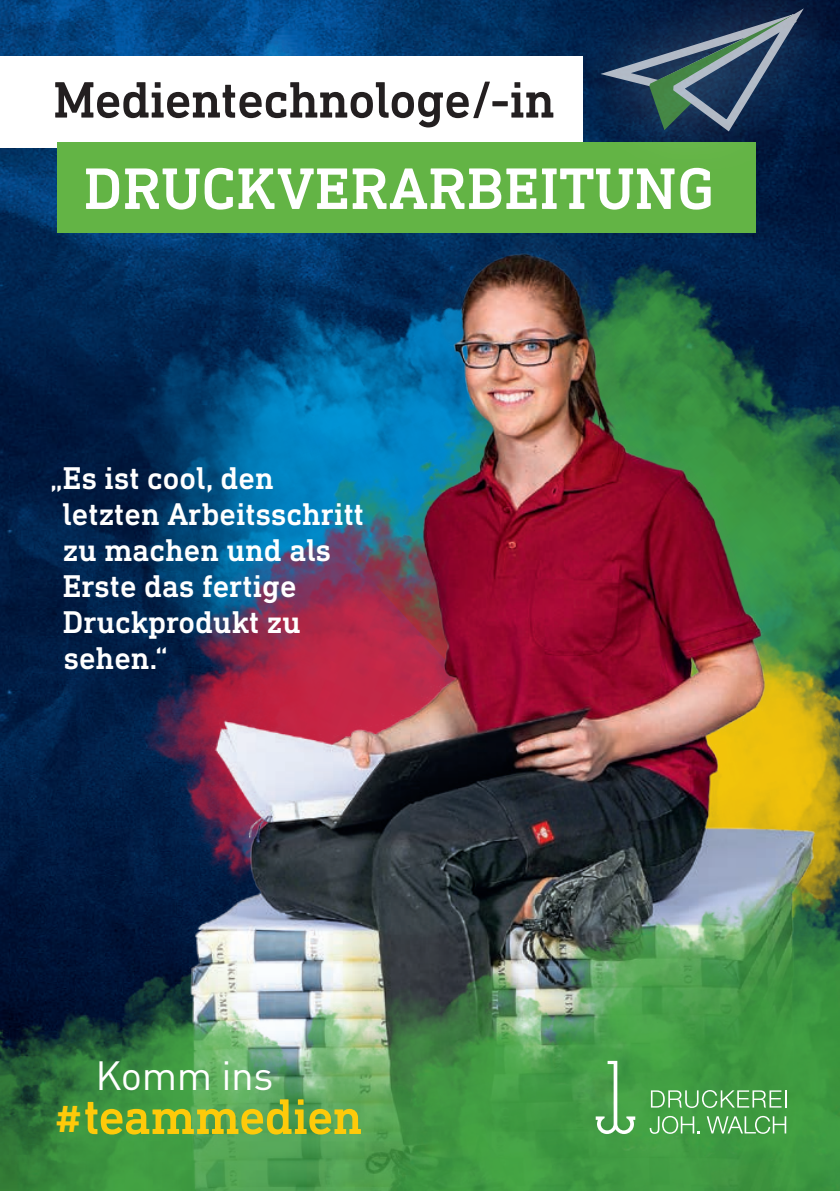
<style>
.page{position:relative;width:840px;height:1191px;background:#fff}
.page>*{position:absolute;margin:0;border:0;box-sizing:border-box;transform-origin:0 0}
.t1{font:500 59.6px "DIN Next Slab Pro";letter-spacing:.01em;color:#fff}
.t2{font:500 52px "DIN Next Slab Pro";letter-spacing:-.01em;color:#231f20}
.t3{font:500 50.8px "DIN Next Slab Pro";letter-spacing:-.015em;color:#feca0a}
.t4{font:40.2px "DINOT";letter-spacing:-.01em;color:#fff}
.t5{font:500 32px/36px "DIN Next Slab Pro";color:#fff}
.s1{font-family:"Daxline Pro";font-weight:800;font-size:36px}
</style>
<div class="page">
<img style="left:0;top:0;width:550px;height:56px">
<img style="left:0;top:148px;width:143px;height:782px">
<img style="left:754px;top:188px;width:85px;height:338px">
<img style="left:67px;top:408px;width:76px;height:522px">
<div style="left:57px;top:142px;width:697px;height:90px;background:#63b445"></div>
<div style="left:550px;top:0;width:289px;height:188px;background:#fff;opacity:.45"></div>
<svg style="left:605px;top:0;width:234px;height:137px;background:#243d59"></svg>
<img style="left:818px;top:526px;width:21px;height:325px">
<img style="left:143px;top:216px;width:675px;height:714px">
<img style="left:0;top:930px;width:343px;height:261px">
<img style="left:343px;top:889px;width:171px;height:302px">
<img style="left:514px;top:851px;width:325px;height:340px">
<svg style="left:595px;top:1060px;width:40px;height:74px;background:#64ad66"></svg>
<svg style="left:650px;top:1090px;width:136px;height:18px;background:#6eb36f"></svg>
<svg style="left:649px;top:1116px;width:50px;height:17px"></svg>
<svg style="left:706px;top:1116px;width:79px;height:17px"></svg>
<h2 class="t2" style="left:53px;top:70px;width:502px">Medientechnologe/-in</h2>
<h1 class="t1" style="left:84px;top:154px;width:631px">DRUCKVERARBEITUNG</h1>
<p class="t5" style="left:62px;top:460px;width:303px;text-indent:-12px">„Es ist cool, den letzten Arbeitsschritt zu machen und als<br>Erste das fertige<br>Druckprodukt zu sehen.“</p>
<p class="t4" style="left:96px;top:1050px;width:179px">Komm ins</p>
<h3 class="t3" style="left:55px;top:1087px;width:309px"><span class="s1">#</span>teammedien</h3>
</div>
